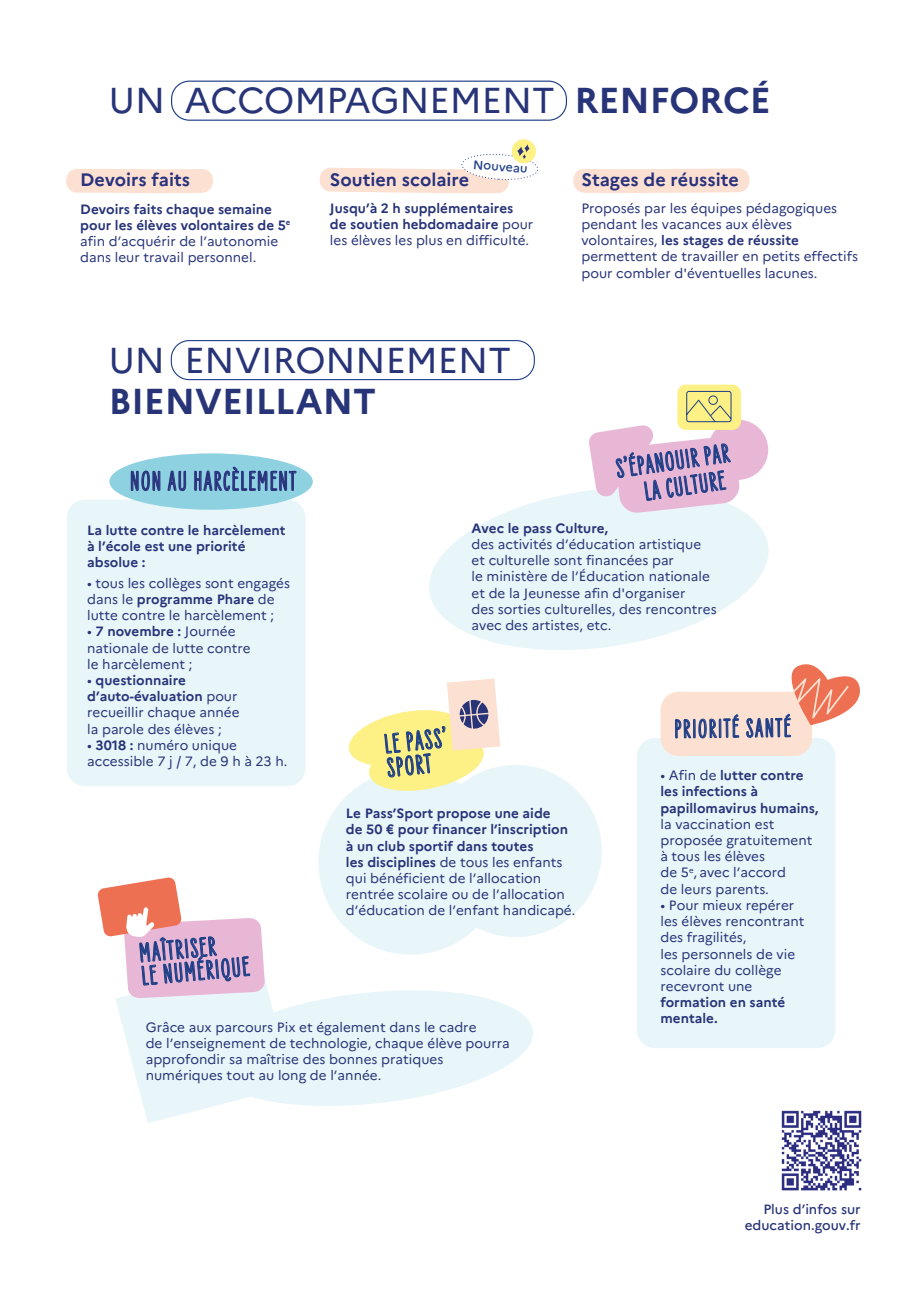
<style>
.page{position:relative;width:919px;height:1289px;background:#fff}
.page>*{position:absolute;margin:0;border:0;box-sizing:border-box;transform-origin:0 0}
.t1{font:36px "Marianne";color:#283478}
.t2{font:700 36px "Marianne";color:#283478}
.t3{font:900 27.9px "Liebe Erika W03";letter-spacing:.06em;color:#29327d}
.t4{font:900 27.9px/23.9px "Liebe Erika W03";color:#1e3f88}
.t5{font:900 27.75px/23.1px "Liebe Erika W03";color:#1c3f84}
.t6{font:900 27.45px/26.4px "Liebe Erika W03";color:#1e3f88;text-align:right}
.t7{font:900 27px "Liebe Erika W03";color:#1e3f88}
.t8{font:700 18px "Marianne";color:#29327d}
.t9{font:13.5px/16.2px "Marianne";color:#283478}
.t10{font:13.5px/16.2px "Marianne";color:#283479}
.t11{font:700 13.5px/16.2px "Marianne";color:#283479}
.t12{font:700 13.5px/16.2px "Marianne";color:#283478}
.t13{font:500 13.5px/16.2px "Marianne";color:#283478;text-align:right}
.t14{font:500 12.45px "Marianne";color:#1e3f88}
.s1{font-weight:700}
.s2{font-weight:400}
</style>
<div class="page">
<img style="left:781px;top:1110px;width:81px;height:81px">
<svg style="left:573px;top:168px;width:177px;height:25px;background:#fce2d4"></svg>
<div style="left:171px;top:81px;width:396px;height:40px;border:1px solid #1e3f88;border-radius:18px"></div>
<div style="left:171px;top:340px;width:364px;height:40px;border:1px solid #1e3f88;border-radius:18px"></div>
<svg style="left:319px;top:139px;width:219px;height:54px"></svg>
<div style="left:66px;top:169px;width:147px;height:24px;background:#fce0d1"></div>
<div style="left:67px;top:499px;width:238px;height:287px;background:#e8f6f9;border-radius:18px"></div>
<div style="left:109px;top:453px;width:204px;height:56px;background:#8ed1e1;border-radius:50%"></div>
<svg style="left:131px;top:458px;width:29px;height:33px"></svg>
<svg style="left:168px;top:470px;width:18px;height:21px"></svg>
<svg style="left:194px;top:458px;width:102px;height:52px"></svg>
<svg style="left:429px;top:491px;width:340px;height:159px;fill:#e8f6f9"></svg>
<div style="left:677px;top:384px;width:63px;height:46px;background:#fdf084;border-radius:8px"></div>
<svg style="left:588px;top:390px;width:180px;height:123px"></svg>
<div style="left:318px;top:769px;width:185px;height:185px;background:#e8f6f9;border-radius:50%"></div>
<div style="left:429px;top:765px;width:172px;height:172px;background:#e8f6f9;border-radius:50%"></div>
<svg style="left:348px;top:678px;width:152px;height:116px"></svg>
<div style="left:637px;top:738px;width:198px;height:310px;background:#e8f6f9;border-radius:18px"></div>
<div style="left:660px;top:691px;width:151px;height:65px;background:#fce0d1;border-radius:18px"></div>
<svg style="left:675px;top:714px;width:64px;height:42px"></svg>
<svg style="left:746px;top:664px;width:114px;height:92px"></svg>
<svg style="left:97px;top:877px;width:436px;height:246px"></svg>
<h1 class="t1" style="left:109px;top:79px;width:663px">UN ACCOMPAGNEMENT <span class="s1">RENFORCÉ</span></h1>
<h3 class="t8" style="left:80px;top:168px;width:111px">Devoirs faits</h3>
<p class="t11" style="left:80px;top:201px;width:212px">Devoirs faits chaque semaine pour les élèves volontaires de 5<sup>e </sup><span class="s2">afin d’acquérir de l’autonomie dans leur travail personnel.</span></p>
<p class="t14" style="left:474px;top:156px;width:56px;rotate:5deg">Nouveau</p>
<h3 class="t8" style="left:330px;top:169px;width:141px">Soutien scolaire</h3>
<p class="t11" style="left:330px;top:200px;width:205px">Jusqu’à 2 h supplémentaires de soutien hebdomadaire <span class="s2">pour les élèves les plus en difficulté.</span></p>
<h1 class="t1" style="left:109px;top:338px;width:404px">UN ENVIRONNEMENT</h1>
<h1 class="t2" style="left:109px;top:379px;width:269px">BIENVEILLANT</h1>
<h2 class="t3" style="left:130px;top:466px;width:167px">NON AU HARCÈLEMENT</h2>
<h3 class="t8" style="left:581px;top:169px;width:159px">Stages de réussite</h3>
<p class="t10" style="left:581px;top:200px;width:278px">Proposés par les équipes pédagogiques pendant les vacances aux élèves volontaires, <span class="s1">les stages de réussite </span>permettent de travailler en petits effectifs pour combler d'éventuelles lacunes.</p>
<h3 class="t6" style="left:614px;top:456px;width:116px;rotate:-8deg">S’ÉPANOUIR PAR<br>LA CULTURE</h3>
<p class="t12" style="left:471px;top:520px;width:138px">Avec le pass Culture,</p>
<p class="t9" style="left:471px;top:536px;width:247px">des activités d’éducation artistique et culturelle sont financées par<br>le ministère de l’Éducation nationale et de la Jeunesse afin d'organiser<br>des sorties culturelles, des rencontres avec des artistes, etc.</p>
<p class="t11" style="left:87px;top:521px;width:200px">La lutte contre le harcèlement à l’école est une priorité absolue :</p>
<p class="t10" style="left:87px;top:575px;width:204px">• tous les collèges sont engagés dans le <span class="s1">programme Phare</span> de lutte contre le harcèlement ;</p>
<p class="t10" style="left:87px;top:623px;width:165px">• <span class="s1">7 novembre :</span> Journée nationale de lutte contre le harcèlement ;</p>
<p class="t10" style="left:87px;top:672px;width:154px">• <span class="s1">questionnaire d’auto-évaluation</span> pour recueillir chaque année la parole des élèves ;</p>
<p class="t10" style="left:87px;top:737px;width:202px">• <span class="s1">3018 :</span> numéro unique accessible 7 j / 7, de 9 h à 23 h.</p>
<h3 class="t7" style="left:674px;top:714px;width:118px;rotate:-1deg">PRIORITÉ SANTÉ</h3>
<p class="t12" style="left:660px;top:767px;width:160px"><span class="s2">• Afin de</span> lutter contre les infections à papillomavirus humains,</p>
<p class="t9" style="left:660px;top:816px;width:153px">la vaccination est proposée gratuitement à tous les élèves<br>de 5<sup>e</sup>, avec l’accord<br>de leurs parents.</p>
<p class="t9" style="left:660px;top:897px;width:145px">• Pour mieux repérer les élèves rencontrant des fragilités,<br>les personnels de vie scolaire du collège recevront une</p>
<p class="t12" style="left:660px;top:994px;width:126px">formation en santé mentale.</p>
<h2 class="t4" style="left:383px;top:733px;width:63px;rotate:-6deg">LE PASS’<br>SPORT</h2>
<p class="t9" style="left:346px;top:805px;width:231px"><span class="s1">Le Pass’Sport propose une aide<br>de 50 € pour financer l’inscription à un club sportif dans toutes<br>les disciplines</span> de tous les enfants qui bénéficient de l’allocation rentrée scolaire ou de l’allocation d’éducation de l’enfant handicapé.</p>
<h3 class="t5" style="left:138px;top:942px;width:110px;rotate:-5deg">MAÎTRISER<br>LE NUMÉRIQUE</h3>
<p class="t9" style="left:146px;top:1018px;width:365px">Grâce aux parcours Pix et également dans le cadre<br>de l’enseignement de technologie, chaque élève pourra approfondir sa maîtrise des bonnes pratiques numériques tout au long de l’année.</p>
<p class="t13" style="left:744px;top:1200px;width:117px">Plus d’infos sur education.gouv.fr</p>
</div>
